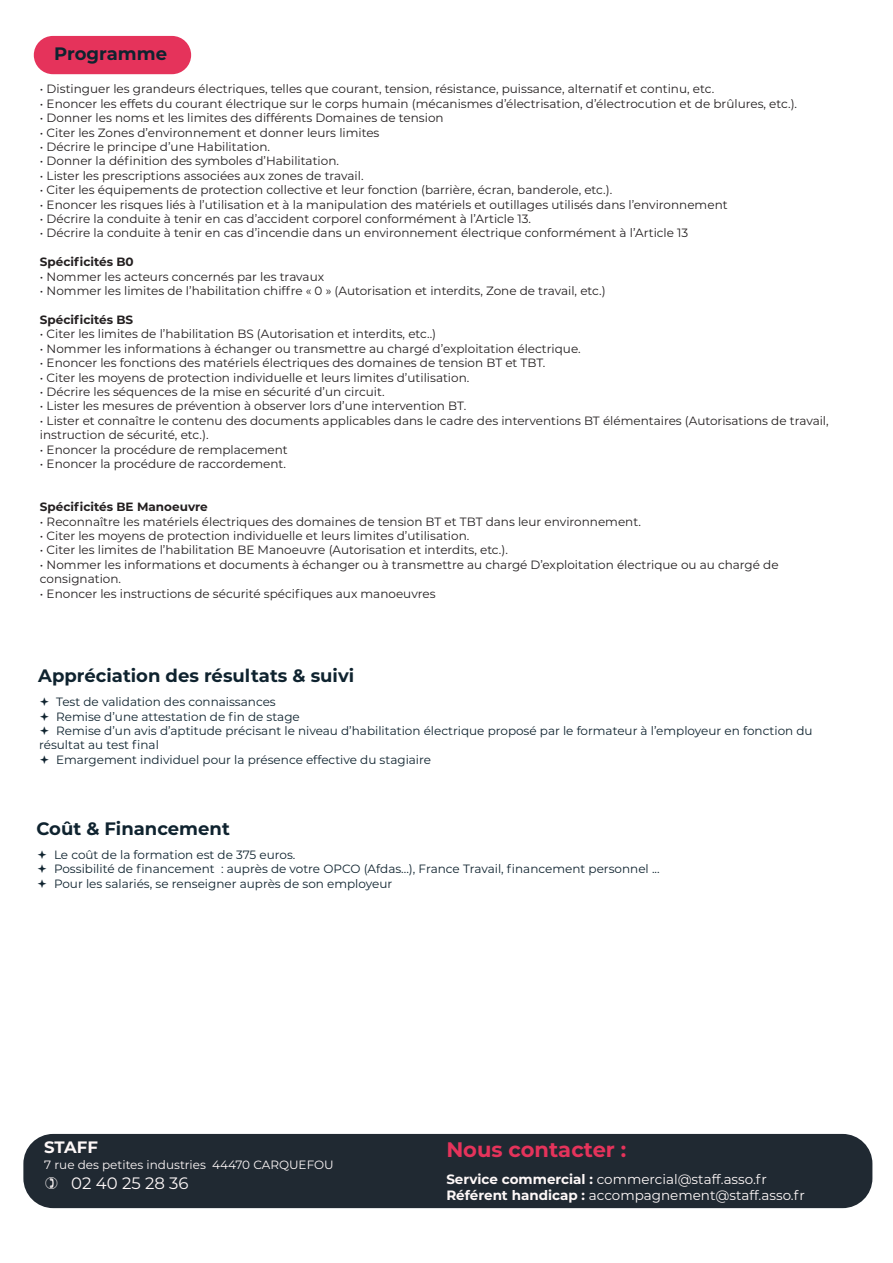
<style>
.page{position:relative;width:893px;height:1263px;background:#fff}
.page>*{position:absolute;margin:0;border:0;box-sizing:border-box;transform-origin:0 0}
.t1{font:700 21px "Montserrat";color:#e5335b}
.t2{font:700 18px "Montserrat";color:#0f232f}
.t3{font:16.5px "Montserrat";color:#fef8f8}
.t4{font:700 16.5px "Montserrat";letter-spacing:-.005em;color:#fef8f8}
.t5{font:13.5px "Montserrat";color:#fef8f8}
.t6{font:12px/14.4px "Montserrat";color:#231f20}
.t7{font:12px/14.4px "Montserrat";color:#0f232f}
.t8{font:700 12px "Montserrat";color:#231f20}
.t9{font:12px "Montserrat";color:#fef8f8}
.s1{font-weight:700}
</style>
<div class="page">
<div style="left:23px;top:1134px;width:849px;height:74px;background:#202932;border-radius:30px"></div>
<div style="left:34px;top:36px;width:157px;height:38px;background:#e5335b;border-radius:19px"></div>
<p class="t2" style="left:54px;top:40px;width:114px">Programme</p>
<p class="t6" style="left:40px;top:82px;width:676px">• Distinguer les grandeurs électriques, telles que courant, tension, résistance, puissance, alternatif et continu, etc.</p>
<p class="t6" style="left:40px;top:96px;width:759px">• Enoncer les effets du courant électrique sur le corps humain (mécanismes d’électrisation, d’électrocution et de brûlures, etc.).</p>
<p class="t6" style="left:40px;top:110px;width:405px">• Donner les noms et les limites des différents Domaines de tension</p>
<p class="t6" style="left:40px;top:125px;width:341px">• Citer les Zones d’environnement et donner leurs limites</p>
<p class="t6" style="left:40px;top:139px;width:232px">• Décrire le principe d’une Habilitation.</p>
<p class="t6" style="left:40px;top:154px;width:301px">• Donner la définition des symboles d’Habilitation.</p>
<p class="t6" style="left:40px;top:168px;width:325px">• Lister les prescriptions associées aux zones de travail.</p>
<p class="t6" style="left:40px;top:182px;width:574px">• Citer les équipements de protection collective et leur fonction (barrière, écran, banderole, etc.).</p>
<p class="t6" style="left:40px;top:197px;width:689px">• Enoncer les risques liés à l’utilisation et à la manipulation des matériels et outillages utilisés dans l’environnement</p>
<p class="t6" style="left:40px;top:211px;width:493px">• Décrire la conduite à tenir en cas d’accident corporel conformément à l’Article 13.</p>
<p class="t6" style="left:40px;top:226px;width:650px">• Décrire la conduite à tenir en cas d’incendie dans un environnement électrique conformément à l’Article 13</p>
<p class="t8" style="left:40px;top:253px;width:95px">Spécificités B0</p>
<p class="t6" style="left:40px;top:269px;width:286px">• Nommer les acteurs concernés par les travaux</p>
<p class="t6" style="left:40px;top:283px;width:567px">• Nommer les limites de l’habilitation chiffre « 0 » (Autorisation et interdits, Zone de travail, etc.)</p>
<p class="t8" style="left:40px;top:311px;width:95px">Spécificités BS</p>
<p class="t6" style="left:40px;top:326px;width:398px">• Citer les limites de l’habilitation BS (Autorisation et interdits, etc..)</p>
<p class="t6" style="left:40px;top:341px;width:542px">• Nommer les informations à échanger ou transmettre au chargé d’exploitation électrique.</p>
<p class="t6" style="left:40px;top:355px;width:507px">• Enoncer les fonctions des matériels électriques des domaines de tension BT et TBT.</p>
<p class="t6" style="left:40px;top:370px;width:431px">• Citer les moyens de protection individuelle et leurs limites d’utilisation.</p>
<p class="t6" style="left:40px;top:384px;width:346px">• Décrire les séquences de la mise en sécurité d’un circuit.</p>
<p class="t6" style="left:40px;top:398px;width:428px">• Lister les mesures de prévention à observer lors d’une intervention BT.</p>
<p class="t6" style="left:40px;top:413px;width:790px">• Lister et connaître le contenu des documents applicables dans le cadre des interventions BT élémentaires (Autorisations de travail, instruction de sécurité, etc.).</p>
<p class="t6" style="left:40px;top:442px;width:249px">• Enoncer la procédure de remplacement</p>
<p class="t6" style="left:40px;top:456px;width:248px">• Enoncer la procédure de raccordement.</p>
<p class="t8" style="left:40px;top:498px;width:169px">Spécificités BE Manoeuvre</p>
<p class="t6" style="left:40px;top:514px;width:602px">• Reconnaître les matériels électriques des domaines de tension BT et TBT dans leur environnement.</p>
<p class="t6" style="left:40px;top:528px;width:431px">• Citer les moyens de protection individuelle et leurs limites d’utilisation.</p>
<p class="t6" style="left:40px;top:542px;width:470px">• Citer les limites de l’habilitation BE Manoeuvre (Autorisation et interdits, etc.).</p>
<p class="t6" style="left:40px;top:557px;width:740px">• Nommer les informations et documents à échanger ou à transmettre au chargé D’exploitation électrique ou au chargé de consignation.</p>
<p class="t6" style="left:40px;top:586px;width:397px">• Enoncer les instructions de sécurité spécifiques aux manoeuvres</p>
<p class="t2" style="left:38px;top:663px;width:317px">Appréciation des résultats &amp; suivi</p>
<p class="t7" style="left:56px;top:694px;width:221px">Test de validation des connaissances</p>
<p class="t7" style="left:56px;top:709px;width:245px">Remise d’une attestation de fin de stage</p>
<p class="t7" style="left:39px;top:723px;width:775px;text-indent:17px">Remise d’un avis d’aptitude précisant le niveau d’habilitation électrique proposé par le formateur à l’employeur en fonction du résultat au test final</p>
<p class="t7" style="left:56px;top:752px;width:376px">Emargement individuel pour la présence effective du stagiaire</p>
<p class="t2" style="left:36px;top:816px;width:195px">Coût &amp; Financement</p>
<p class="t7" style="left:54px;top:847px;width:243px">Le coût de la formation est de 375 euros.</p>
<p class="t7" style="left:54px;top:861px;width:607px">Possibilité de financement : auprès de votre OPCO (Afdas...), France Travail, financement personnel ...</p>
<p class="t7" style="left:54px;top:876px;width:340px">Pour les salariés, se renseigner auprès de son employeur</p>
<p class="t4" style="left:44px;top:1135px;width:55px">STAFF</p>
<p class="t9" style="left:44px;top:1156px;width:291px">7 rue des petites industries 44470 CARQUEFOU</p>
<p class="t3" style="left:71px;top:1172px;width:119px">02 40 25 28 36</p>
<p class="t1" style="left:446px;top:1134px;width:182px">Nous contacter :</p>
<p class="t5" style="left:446px;top:1170px;width:322px"><span class="s1">Service commercial :</span> commercial@staff.asso.fr</p>
<p class="t5" style="left:446px;top:1186px;width:360px"><span class="s1">Référent handicap :</span> accompagnement@staff.asso.fr</p>
</div>
